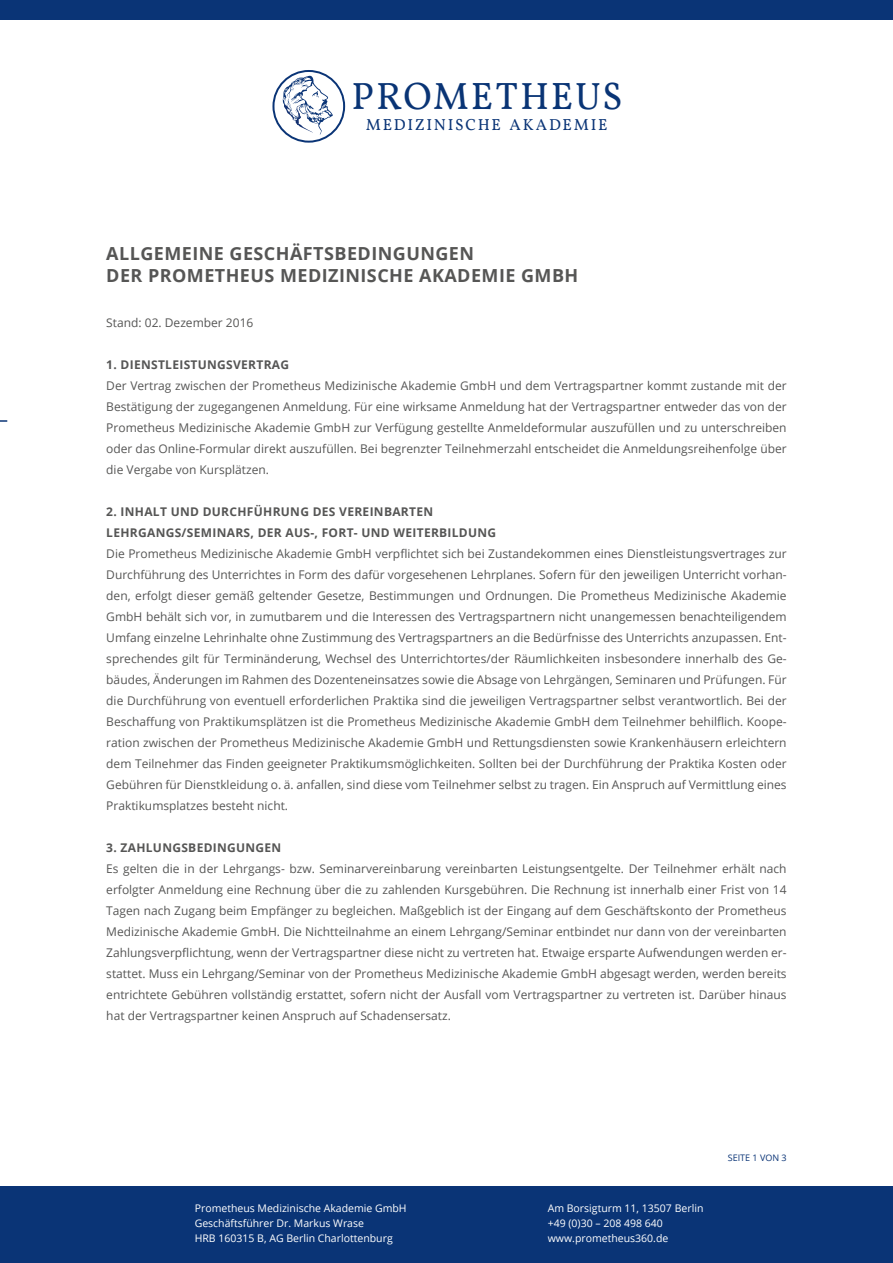
<style>
.page{position:relative;width:893px;height:1263px;background:#fff}
.page>*{position:absolute;margin:0;border:0;box-sizing:border-box;transform-origin:0 0}
.t1{font:38.55px "Vollkorn";letter-spacing:.035em;color:#093475}
.t2{font:700 18px/21.6px "Open Sans";letter-spacing:.025em;color:#565655}
.t3{font:16.2px "Vollkorn";letter-spacing:.105em;color:#0a3476}
.t4{font:12px/21px "Open Sans";color:#565655;text-align:justify}
.t5{font:700 12px/21px "Open Sans";letter-spacing:.025em;color:#565655}
.t6{font:10.5px/15px "Open Sans";color:#fff}
.t7{font:9px "Open Sans";color:#0a3476}
</style>
<div class="page">
<div style="left:0;top:0;width:893px;height:19px;background:#0a3476"></div>
<div style="left:0;top:1186px;width:893px;height:77px;background:#0a3476"></div>
<svg style="left:272px;top:70px;width:73px;height:73px"></svg>
<h1 class="t1" style="left:351px;top:72px;width:273px">PROMETHEUS</h1>
<h3 class="t3" style="left:366px;top:115px;width:243px">MEDIZINISCHE AKADEMIE</h3>
<h2 class="t2" style="left:106px;top:242px;width:470px">ALLGEMEINE GESCHÄFTSBEDINGUNGEN<br>DER PROMETHEUS M EDIZINISCHE AKADEMIE GMBH</h2>
<p class="t4" style="left:106px;top:312px;width:149px">Stand: 02. Dezember 2016</p>
<p class="t5" style="left:106px;top:354px;width:184px">1. DIENSTLEISTUNGSVERTRAG</p>
<p class="t4" style="left:106px;top:375px;width:682px">Der Vertrag zwischen der Prometheus Medizinische Akademie GmbH und dem Vertragspartner kommt zustande mit der Bestätigung der zugegangenen Anmeldung. Für eine wirksame Anmeldung hat der Vertragspartner entweder das von der Prometheus Medizinische Akademie GmbH zur Verfügung gestellte Anmeldeformular auszufüllen und zu unterschreiben oder das Online-Formular direkt auszufüllen. Bei begrenzter Teilnehmerzahl entscheidet die Anmeldungsreihenfolge über die Vergabe von Kursplätzen.</p>
<p class="t5" style="left:106px;top:501px;width:391px">2. I NHALT UND DURCHFÜHRUNG DES VEREINBARTEN<br>LEHRGANGS/SEMINARS, DER AUS-, FORT- UND WEITERBILDUNG</p>
<p class="t4" style="left:106px;top:543px;width:682px">Die Prometheus Medizinische Akademie GmbH verpflichtet sich bei Zustandekommen eines Dienstleistungsvertrages zur Durchführung des Unterrichtes in Form des dafür vorgesehenen Lehrplanes. Sofern für den jeweiligen Unterricht vorhan&shy;den, erfolgt dieser gemäß geltender Gesetze, Bestimmungen und Ordnungen. Die Prometheus Medizinische Akademie GmbH behält sich vor, in zumutbarem und die I nteressen des Vertragspartnern nicht unangemessen benachteiligendem Umfang einzelne Lehrinhalte ohne Zustimmung des Vertragspartners an die Bedürfnisse des Unterrichts anzupassen. Ent&shy;sprechendes gilt für Terminänderung, Wechsel des Unterrichtortes/der Räumlichkeiten insbesondere innerhalb des Ge&shy;bäudes, Änderungen im Rahmen des Dozenteneinsatzes sowie die Absage von Lehrgängen, Seminaren und Prüfungen. Für die Durchführung von eventuell erforderlichen Praktika sind die jeweiligen Vertragspartner selbst verantwortlich. Bei der Beschaffung von Praktikumsplätzen ist die Prometheus Medizinische Akademie GmbH dem Teilnehmer behilflich. Koope&shy;ration zwischen der Prometheus Medizinische Akademie GmbH und Rettungsdiensten sowie Krankenhäusern erleichtern dem Teilnehmer das Finden geeigneter Praktikumsmöglichkeiten. Sollten bei der Durchführung der Praktika Kosten oder Gebühren für Dienstkleidung o. ä. anfallen, sind diese vom Teilnehmer selbst zu tragen. Ein Anspruch auf Vermittlung eines Praktikumsplatzes besteht nicht.</p>
<p class="t5" style="left:106px;top:837px;width:177px">3. ZAHLUNGSBEDINGUNGEN</p>
<p class="t4" style="left:106px;top:858px;width:682px">Es gelten die in der Lehrgangs- bzw. Seminarvereinbarung vereinbarten Leistungsentgelte. Der Teilnehmer erhält nach erfolgter Anmeldung eine Rechnung über die zu zahlenden Kursgebühren. Die Rechnung ist innerhalb einer Frist von 14<br>Tagen nach Zugang beim Empfänger zu begleichen. Maßgeblich ist der Eingang auf dem Geschäftskonto der Prometheus Medizinische Akademie GmbH. Die N ichtteilnahme an einem Lehrgang/Seminar entbindet nur dann von der vereinbarten Zahlungsverpflichtung, wenn der Vertragspartner diese nicht zu vertreten hat. Etwaige ersparte Aufwendungen werden er&shy;stattet. Muss ein Lehrgang/Seminar von der Prometheus Medizinische Akademie GmbH abgesagt werden, werden bereits entrichtete Gebühren vollständig erstattet, sofern nicht der Ausfall vom Vertragspartner zu vertreten ist. Darüber hinaus hat der Vertragspartner keinen Anspruch auf Schadensersatz.</p>
<p class="t6" style="left:195px;top:1200px;width:213px">Prometheus Medizinische Akademie GmbH<br>Geschäftsführer Dr. Markus Wrase<br>HRB 160315 B, AG Berlin Charlottenburg</p>
<p class="t6" style="left:548px;top:1200px;width:157px">Am Borsigturm 11, 13507 Berlin +49 (0)30 – 208 498 640 www.prometheus360.de</p>
<p class="t7" style="left:728px;top:1151px;width:60px">Seite 1 von 3</p>
</div>
